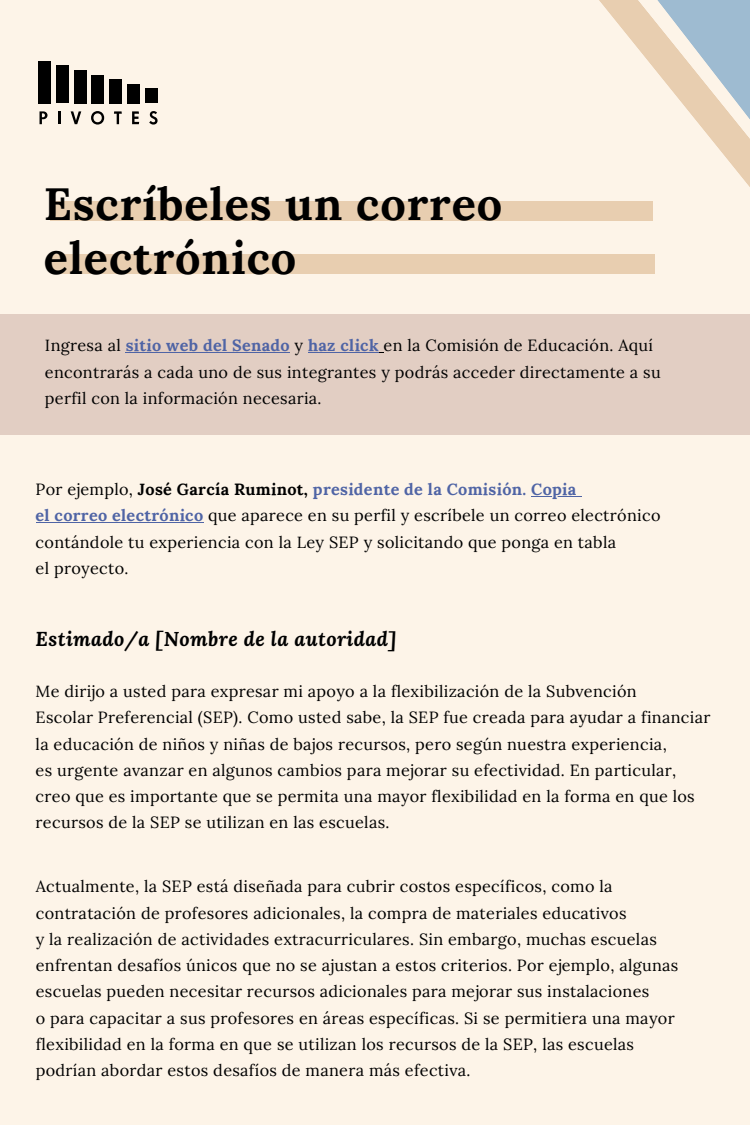
<style>
.page{position:relative;width:750px;height:1125px;background:#fdf4e8}
.page>*{position:absolute;margin:0;border:0;box-sizing:border-box;transform-origin:0 0}
.t1{font:700 45px/53.5px "Lora";letter-spacing:.02em;color:#000}
.t2{font:italic 700 20px "Lora";letter-spacing:.02em;color:#000}
.t3{font:16.25px/26.2px "Lora";letter-spacing:.02em;color:#000}
.t4{font:700 16.25px "Lora";letter-spacing:.02em;color:#4f64a5}
.s1{font-weight:700;color:#4f64a5}
.s2{font-weight:400;color:#000}
.s3{color:#000}
</style>
<div class="page">
<svg style="left:502px;top:0;width:248px;height:315px"></svg>
<div style="left:50px;top:201px;width:602px;height:20px;background:#e8ceb0"></div>
<div style="left:51px;top:254px;width:604px;height:20px;background:#e8ceb0"></div>
<div style="left:0;top:315px;width:750px;height:120px;background:#e2cec3"></div>
<hr style="left:126px;top:352px;width:164px;height:1px;background:#4f64a5">
<hr style="left:308px;top:352px;width:71px;height:1px;background:#4f64a5">
<hr style="left:531px;top:496px;width:46px;height:1px;background:#4f64a5">
<hr style="left:36px;top:522px;width:168px;height:1px;background:#4f64a5">
<svg style="left:40px;top:111px;width:8px;height:13px"></svg>
<svg style="left:58px;top:111px;width:2px;height:13px"></svg>
<svg style="left:71px;top:111px;width:10px;height:13px"></svg>
<svg style="left:91px;top:111px;width:13px;height:14px"></svg>
<svg style="left:114px;top:111px;width:8px;height:13px"></svg>
<svg style="left:132px;top:111px;width:7px;height:13px"></svg>
<svg style="left:149px;top:111px;width:9px;height:14px"></svg>
<div style="left:38px;top:61px;width:13px;height:42px;background:#000"></div>
<div style="left:56px;top:66px;width:13px;height:37px;background:#000"></div>
<div style="left:74px;top:70px;width:12px;height:33px;background:#000"></div>
<div style="left:91px;top:75px;width:13px;height:28px;background:#000"></div>
<div style="left:109px;top:79px;width:13px;height:24px;background:#000"></div>
<div style="left:127px;top:84px;width:13px;height:19px;background:#000"></div>
<div style="left:145px;top:88px;width:13px;height:15px;background:#000"></div>
<p class="t1" style="left:44px;top:177px;width:460px">Escríbeles un correo electrónico</p>
<p class="t3" style="left:45px;top:332px;width:617px">Ingresa al <span class="s1">sitio web del Senado</span> y <span class="s1">haz click</span> en la Comisión de Educación. Aquí encontrarás a cada uno de sus integrantes y podrás acceder directamente a su perfil con la información necesaria.</p>
<p class="t4" style="left:36px;top:479px;width:542px"><span class="s2">Por ejemplo,</span> <span class="s3">José García Ruminot,</span> presidente de la Comisión. Copia</p>
<p class="t3" style="left:36px;top:502px;width:626px"><span class="s1">el correo electrónico</span> que aparece en su perfil y escríbele un correo electrónico contándole tu experiencia con la Ley SEP y solicitando que ponga en tabla</p>
<p class="t3" style="left:36px;top:555px;width:94px">el proyecto.</p>
<p class="t2" style="left:36px;top:625px;width:362px">Estimado/a [Nombre de la autoridad]</p>
<p class="t3" style="left:36px;top:678px;width:603px">Me dirijo a usted para expresar mi apoyo a la flexibilización de la Subvención</p>
<p class="t3" style="left:36px;top:704px;width:676px">Escolar Preferencial (SEP). Como usted sabe, la SEP fue creada para ayudar a financiar la educación de niños y niñas de bajos recursos, pero según nuestra experiencia,</p>
<p class="t3" style="left:36px;top:757px;width:661px">es urgente avanzar en algunos cambios para mejorar su efectividad. En particular, creo que es importante que se permita una mayor flexibilidad en la forma en que los recursos de la SEP se utilizan en las escuelas.</p>
<p class="t3" style="left:36px;top:873px;width:592px">Actualmente, la SEP está diseñada para cubrir costos específicos, como la contratación de profesores adicionales, la compra de materiales educativos</p>
<p class="t3" style="left:36px;top:926px;width:644px">y la realización de actividades extracurriculares. Sin embargo, muchas escuelas enfrentan desafíos únicos que no se ajustan a estos criterios. Por ejemplo, algunas escuelas pueden necesitar recursos adicionales para mejorar sus instalaciones</p>
<p class="t3" style="left:36px;top:1005px;width:640px">o para capacitar a sus profesores en áreas específicas. Si se permitiera una mayor flexibilidad en la forma en que se utilizan los recursos de la SEP, las escuelas</p>
<p class="t3" style="left:36px;top:1057px;width:436px">podrían abordar estos desafíos de manera más efectiva.</p>
</div>
